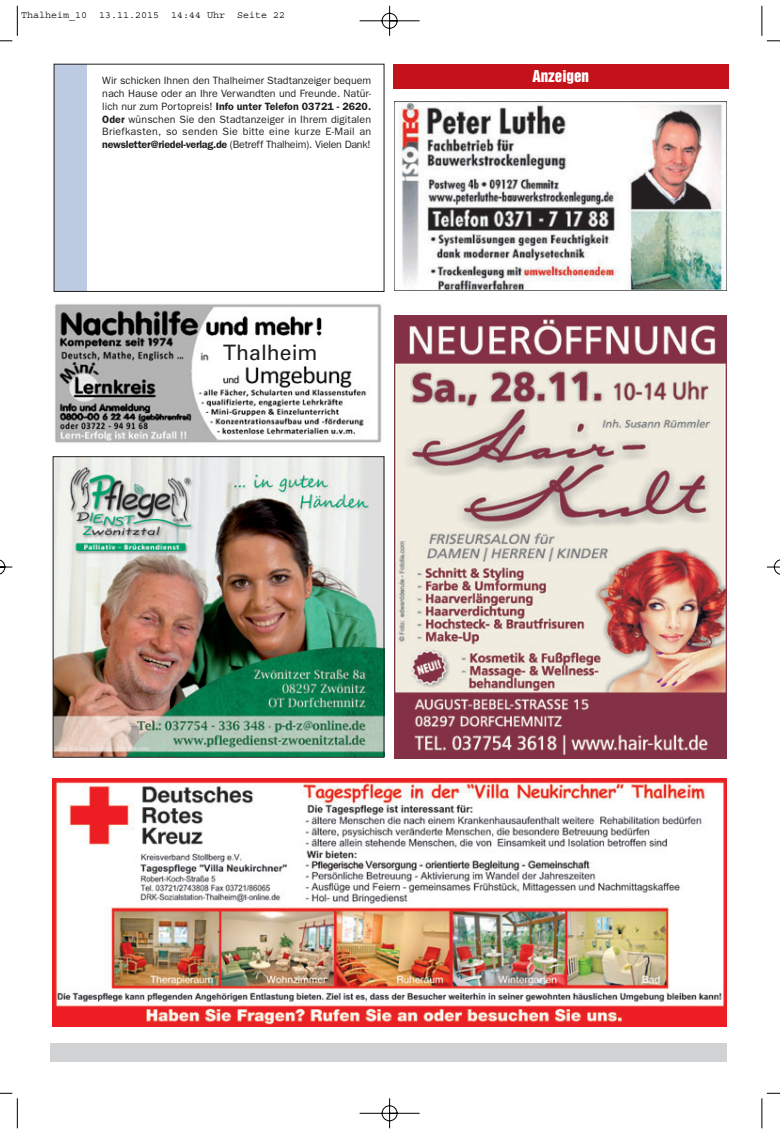
<style>
.page{position:relative;width:780px;height:1134px;background:#fff}
.page>*{position:absolute;margin:0;border:0;box-sizing:border-box;transform-origin:0 0}
.t1{font:21.25px "Univers";color:#231f20}
.t2{font:15px "Helvetica Inserat";color:#fff}
.t3{font:10.62px/12.8px "Franklin Gothic";color:#231f20;text-align:justify}
.t4{font:10px "Courier";color:#000}
.s1{font-weight:600}
</style>
<div class="page">
<img style="left:0;top:5px;width:780px;height:1123px">
<p class="t4" style="left:21px;top:11px;width:265px">Thalheim_10 13.11.2015 14:44 Uhr Seite 22</p>
<p class="t3" style="left:102px;top:75px;width:270px">Wir schicken Ihnen den Thalheimer Stadtanzeiger bequem</p>
<h2 class="t2" style="left:532px;top:70px;width:58px">Anzeigen</h2>
<p class="t3" style="left:102px;top:88px;width:270px">nach Hause oder an Ihre Verwandten und Freunde. Natür&shy;lich nur zum Portopreis! <span class="s1">Info unter Telefon 03721 - 2620.<br>Oder</span> wünschen Sie den Stadtanzeiger in Ihrem digitalen Briefkasten, so senden Sie bitte eine kurze E-Mail an <span class="s1">newsletter@riedel-verlag.de</span> (Betreff Thalheim). Vielen Dank!</p>
<h1 class="t1" style="left:223px;top:345px;width:96px">Thalheim</h1>
</div>
